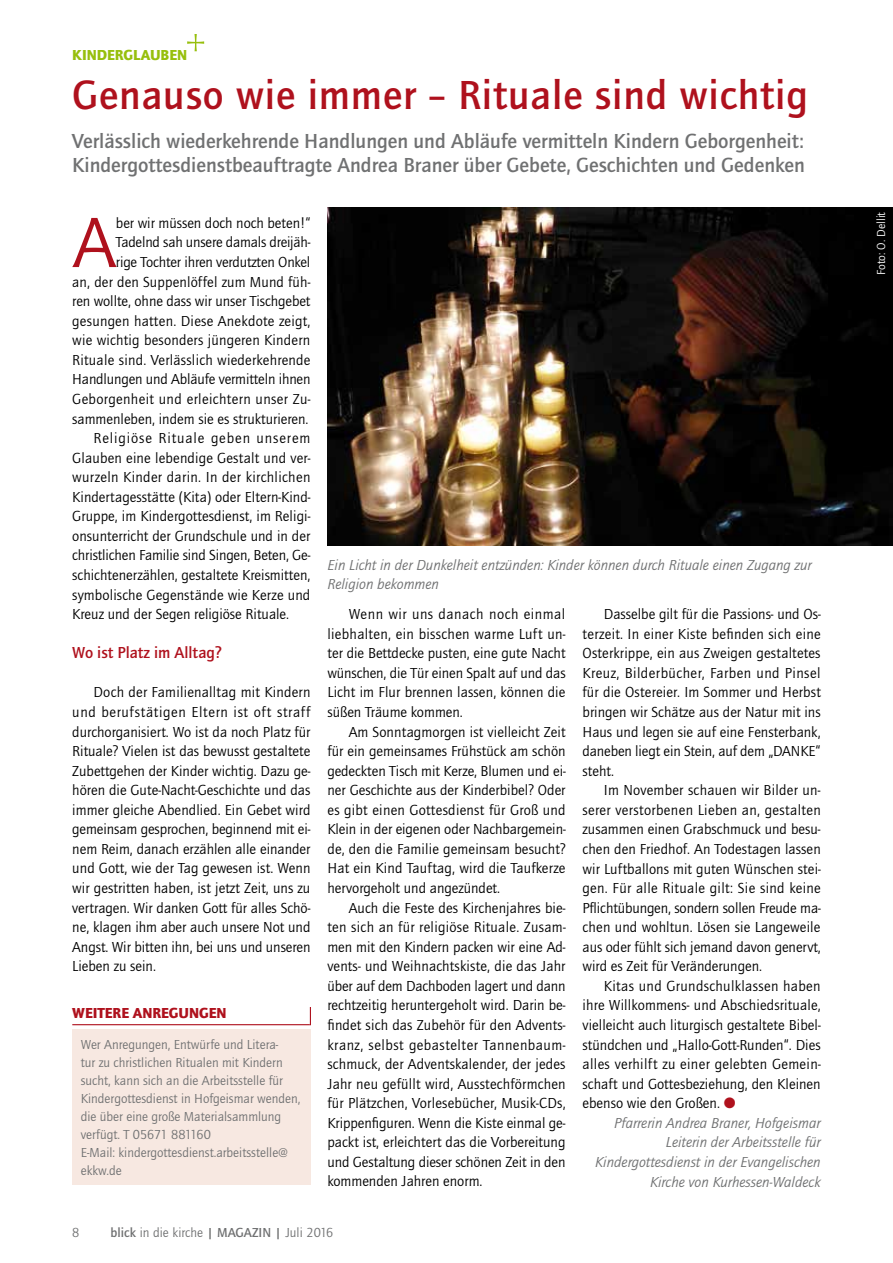
<style>
.page{position:relative;width:893px;height:1263px;background:#fff}
.page>*{position:absolute;margin:0;border:0;box-sizing:border-box;transform-origin:0 0}
.t1{font:73.65px "Quay Itc T";color:#af111d}
.t2{font:700 42px "Quay Itc T";letter-spacing:.02em;color:#af111d}
.t3{font:700 21px/24px "Quay Itc T";color:#707172}
.t4{font:700 16.5px "Quay Itc T";color:#af111d}
.t5{font:15px/19.5px "Quay Itc T";color:#000;text-align:justify}
.t6{font:italic 15px/19.5px "Quay Itc T";color:#707172;text-align:right}
.t7{font:15px "Quay Itc T";letter-spacing:.02em;color:#000}
.t8{font:15px "Quay Itc T";letter-spacing:.025em;color:#000}
.t9{font:15px "Quay Itc T";letter-spacing:.06em;color:#000}
.t10{font:900 15px "Quay Itc T";color:#af111d}
.t11{font:900 15px "Quay Itc T";color:#97bf0d}
.t12{font:13.5px/18px "Quay Itc T";color:#707172}
.t13{font:12px "Quay Itc T";color:#fff}
.s1{color:#af111d}
.s2{font-weight:700}
</style>
<div class="page">
<div style="left:72px;top:1030px;width:238px;height:155px;background:#f7e8e1"></div>
<svg style="left:310px;top:1007px;width:1px;height:18px"></svg>
<hr style="left:72px;top:1024px;width:238px;height:1px;background:#af111d">
<img style="left:327px;top:208px;width:566px;height:337px">
<svg style="left:187px;top:34px;width:17px;height:17px"></svg>
<p class="t11" style="left:72px;top:46px;width:116px">KINDERGLAUBEN</p>
<h2 class="t2" style="left:72px;top:71px;width:737px">Genauso wie immer – Rituale sind wichtig</h2>
<h3 class="t3" style="left:72px;top:129px;width:734px">Verlässlich wiederkehrende Handlungen und Abläufe vermitteln Kindern Geborgenheit:<br>Kindergottesdienstbeauftragte Andrea Braner über Gebete, Geschichten und Gedenken</h3>
<h1 class="t1" style="left:73px;top:200px;width:45px">A</h1>
<p class="t5" style="left:116px;top:213px;width:196px">ber wir müssen doch noch beten!“</p>
<p class="t5" style="left:116px;top:233px;width:196px">Tadelnd sah unsere damals dreijäh-</p>
<p class="t5" style="left:116px;top:252px;width:196px">rige Tochter ihren verdutzten Onkel</p>
<p class="t5" style="left:72px;top:272px;width:240px">an, der den Suppenlöffel zum Mund füh-</p>
<p class="t5" style="left:72px;top:291px;width:240px">ren wollte, ohne dass wir unser Tischgebet</p>
<p class="t5" style="left:72px;top:311px;width:240px">gesungen hatten. Diese Anekdote zeigt,</p>
<p class="t5" style="left:72px;top:330px;width:240px">wie wichtig besonders jüngeren Kindern</p>
<p class="t5" style="left:72px;top:350px;width:240px">Rituale sind. Verlässlich wiederkehrende</p>
<p class="t5" style="left:72px;top:369px;width:240px">Handlungen und Abläufe vermitteln ihnen</p>
<p class="t8" style="left:72px;top:390px;width:240px">Geborgenheit und erleichtern unser Zu-</p>
<p class="t5" style="left:72px;top:409px;width:238px">sammenleben, indem sie es strukturieren.</p>
<p class="t9" style="left:94px;top:429px;width:218px">Religiöse Rituale geben unserem</p>
<p class="t5" style="left:72px;top:448px;width:240px">Glauben eine lebendige Gestalt und ver-</p>
<p class="t7" style="left:72px;top:468px;width:240px">wurzeln Kinder darin. In der kirchlichen</p>
<p class="t5" style="left:72px;top:487px;width:240px">Kindertagesstätte (Kita) oder Eltern-Kind-</p>
<p class="t5" style="left:72px;top:506px;width:240px">Gruppe, im Kindergottesdienst, im Religi-</p>
<p class="t5" style="left:72px;top:526px;width:239px">onsunterricht der Grundschule und in der</p>
<p class="t5" style="left:72px;top:545px;width:240px">christlichen Familie sind Singen, Beten, Ge-</p>
<p class="t5" style="left:72px;top:565px;width:240px">schichtenerzählen, gestaltete Kreismitten,</p>
<p class="t5" style="left:72px;top:585px;width:240px">symbolische Gegenstände wie Kerze und</p>
<p class="t5" style="left:72px;top:604px;width:218px">Kreuz und der Segen religiöse Rituale.</p>
<p class="t4" style="left:72px;top:643px;width:151px">Wo ist Platz im Alltag?</p>
<p class="t5" style="left:72px;top:682px;width:240px;text-indent:21px">Doch der Familienalltag mit Kindern und berufstätigen Eltern ist oft straff durchorganisiert. Wo ist da noch Platz für Rituale? Vielen ist das bewusst gestaltete Zubettgehen der Kinder wichtig. Dazu ge&shy;hören die Gute-Nacht-Geschichte und das immer gleiche Abendlied. Ein Gebet wird gemeinsam gesprochen, beginnend mit ei&shy;nem Reim, danach erzählen alle einander und Gott, wie der Tag gewesen ist. Wenn wir gestritten haben, ist jetzt Zeit, uns zu vertragen. Wir danken Gott für alles Schö&shy;ne, klagen ihm aber auch unsere Not und Angst. Wir bitten ihn, bei uns und unseren Lieben zu sein.</p>
<p class="t10" style="left:72px;top:1004px;width:156px">WEITERE ANREGUNGEN</p>
<p class="t12" style="left:81px;top:1035px;width:221px">Wer Anregungen, Entwürfe und Litera-<br>tur zu christlichen Ritualen mit Kindern sucht, kann sich an die Arbeitsstelle für Kindergottesdienst in Hofgeismar wenden, die über eine große Materialsammlung verfügt. T 05671 881160<br>E-Mail: kindergottesdienst.arbeitsstelle@ ekkw.de</p>
<p class="t6" style="left:327px;top:555px;width:486px;text-align:left">Ein Licht in der Dunkelheit entzünden: Kinder können durch Rituale einen Zugang zur<br>Religion bekommen</p>
<p class="t5" style="left:327px;top:604px;width:240px;text-indent:21px">Wenn wir uns danach noch einmal liebhalten, ein bisschen warme Luft un&shy;ter die Bettdecke pusten, eine gute Nacht wünschen, die Tür einen Spalt auf und das Licht im Flur brennen lassen, können die süßen Träume kommen.</p>
<p class="t5" style="left:327px;top:722px;width:240px;text-indent:21px">Am Sonntagmorgen ist vielleicht Zeit für ein gemeinsames Frühstück am schön gedeckten Tisch mit Kerze, Blumen und ei&shy;ner Geschichte aus der Kinderbibel? Oder es gibt einen Gottesdienst für Groß und Klein in der eigenen oder Nachbargemein&shy;de, den die Familie gemeinsam besucht?<br>Hat ein Kind Tauftag, wird die Taufkerze hervorgeholt und angezündet.</p>
<p class="t5" style="left:327px;top:898px;width:240px;text-indent:21px">Auch die Feste des Kirchenjahres bie&shy;ten sich an für religiöse Rituale. Zusam&shy;men mit den Kindern packen wir eine Ad&shy;vents- und Weihnachtskiste, die das Jahr über auf dem Dachboden lagert und dann rechtzeitig heruntergeholt wird. Darin be&shy;findet sich das Zubehör für den Advents&shy;kranz, selbst gebastelter Tannenbaum&shy;schmuck, der Adventskalender, der jedes Jahr neu gefüllt wird, Ausstechförmchen für Plätzchen, Vorlesebücher, Musik-CDs, Krippenfiguren. Wenn die Kiste einmal ge&shy;packt ist, erleichtert das die Vorbereitung und Gestaltung dieser schönen Zeit in den kommenden Jahren enorm.</p>
<p class="t5" style="left:583px;top:604px;width:240px;text-indent:21px">Dasselbe gilt für die Passions- und Os&shy;terzeit. In einer Kiste befinden sich eine Osterkrippe, ein aus Zweigen gestaltetes Kreuz, Bilderbücher, Farben und Pinsel für die Ostereier. Im Sommer und Herbst bringen wir Schätze aus der Natur mit ins Haus und legen sie auf eine Fensterbank, daneben liegt ein Stein, auf dem „DANKE“ steht.</p>
<p class="t5" style="left:583px;top:780px;width:240px;text-indent:21px">Im November schauen wir Bilder un&shy;serer verstorbenen Lieben an, gestalten zusammen einen Grabschmuck und besu&shy;chen den Friedhof. An Todestagen lassen wir Luftballons mit guten Wünschen stei&shy;gen. Für alle Rituale gilt: Sie sind keine Pflichtübungen, sondern sollen Freude ma&shy;chen und wohltun. Lösen sie Langeweile aus oder fühlt sich jemand davon genervt, wird es Zeit für Veränderungen.</p>
<p class="t5" style="left:583px;top:976px;width:240px;text-indent:21px">Kitas und Grundschulklassen haben ihre Willkommens- und Abschiedsrituale, vielleicht auch liturgisch gestaltete Bibel&shy;stündchen und „Hallo-Gott-Runden“. Dies alles verhilft zu einer gelebten Gemein&shy;schaft und Gottesbeziehung, den Kleinen ebenso wie den Großen. <span class="s1">●</span></p>
<p class="t6" style="left:595px;top:1113px;width:227px">Pfarrerin Andrea Braner, Hofgeismar Leiterin der Arbeitsstelle für Kindergottesdienst in der Evangelischen Kirche von Kurhessen-Waldeck</p>
<p class="t12" style="left:72px;top:1224px;width:9px">8</p>
<p class="t12" style="left:111px;top:1224px;width:224px"><span class="s2">blick</span> in die kirche <span class="s2">| MAGAZIN |</span> Juli 2016</p>
<p class="t13" style="left:874px;top:275px;width:65px;rotate:-90deg">Foto: O. Dellit</p>
</div>
